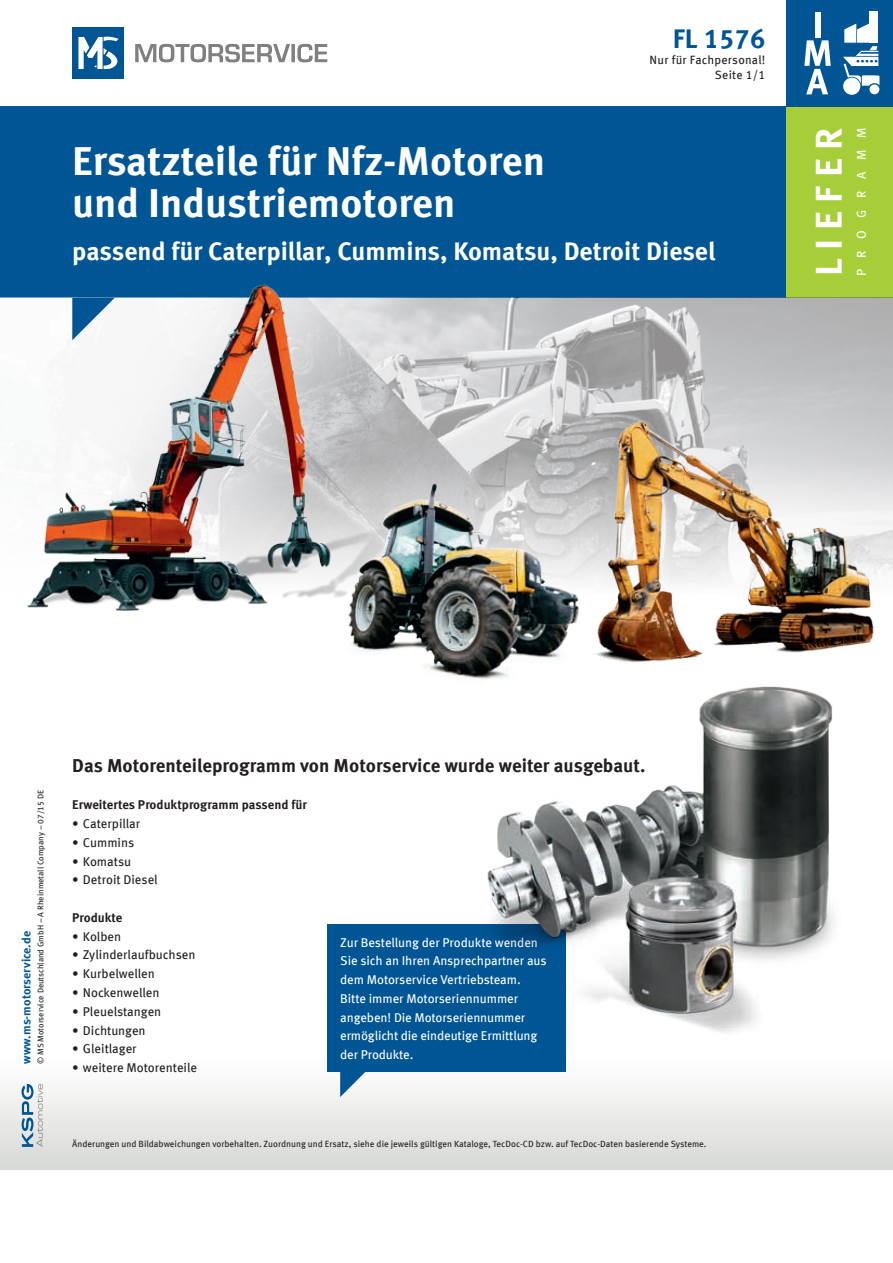
<style>
.page{position:relative;width:893px;height:1263px;background:#fff}
.page>*{position:absolute;margin:0;border:0;box-sizing:border-box;transform-origin:0 0}
.t1{font:700 40.5px/42.6px "Meta OFC";color:#fff}
.t2{font:700 37.5px "Meta OFC";letter-spacing:.23em;color:#fff}
.t3{font:700 27px "Meta OFC";color:#005594}
.t4{font:700 25.5px "Meta OFC";color:#fff}
.t5{font:700 18.75px "Meta OFC";color:#231f20}
.t6{font:12.75px/18.8px "Meta OFC";letter-spacing:-.01em;color:#fff}
.t7{font:12.75px "Meta OFC";color:#231f20}
.t8{font:700 12.75px "Meta OFC";color:#231f20}
.t9{font:12.75px "Meta OFC";letter-spacing:.925em;color:#fff}
.t10{font:12px "Meta OFC";letter-spacing:.02em;color:#231f20}
.t11{font:700 12px "Meta OFC";color:#005594}
.t12{font:9px "Meta OFC";color:#231f20}
.t13{font:8.25px "Meta OFC";color:#231f20}
</style>
<div class="page">
<div style="left:0;top:1054px;width:893px;height:115px;background:linear-gradient(to bottom,#fff,#d8d9d6)"></div>
<svg style="left:135px;top:44px;width:192px;height:19px"></svg>
<div style="left:72px;top:28px;width:51px;height:51px;background:#005594"></div>
<svg style="left:78px;top:36px;width:41px;height:33px"></svg>
<svg style="left:22px;top:1084px;width:21px;height:63px"></svg>
<div style="left:0;top:106px;width:893px;height:192px;background:#005594"></div>
<div style="left:787px;top:106px;width:106px;height:192px;background:#a6ce39"></div>
<div style="left:787px;top:0;width:106px;height:106px;background:#005594"></div>
<div style="left:815px;top:12px;width:5px;height:25px;background:#fff"></div>
<div style="left:870px;top:11px;width:8px;height:32px;background:#fff"></div>
<svg style="left:804px;top:24px;width:75px;height:70px"></svg>
<img style="left:116px;top:298px;width:777px;height:313px">
<img style="left:23px;top:284px;width:377px;height:326px">
<img style="left:319px;top:481px;width:275px;height:195px">
<svg style="left:72px;top:298px;width:43px;height:42px"></svg>
<img style="left:594px;top:416px;width:288px;height:247px">
<div style="left:327px;top:924px;width:239px;height:148px;background:#005594"></div>
<svg style="left:340px;top:1072px;width:26px;height:25px"></svg>
<img style="left:455px;top:665px;width:379px;height:367px">
<h3 class="t3" style="left:673px;top:22px;width:94px">FL 1576</h3>
<p class="t10" style="left:715px;top:67px;width:52px">Seite 1/1</p>
<p class="t10" style="left:650px;top:52px;width:117px">Nur für Fachpersonal!</p>
<h1 class="t1" style="left:72px;top:140px;width:474px">Ersatzteile für Nfz-Motoren und Industriemotoren</h1>
<h3 class="t4" style="left:72px;top:235px;width:645px">passend für Caterpillar, Cummins, Komatsu, Detroit Diesel</h3>
<h2 class="t2" style="left:805px;top:276px;width:150px;rotate:-90deg">LIEFER</h2>
<p class="t9" style="left:854px;top:276px;width:150px;rotate:-90deg">PROGRAMM</p>
<h3 class="t5" style="left:72px;top:753px;width:575px">Das Motorenteileprogramm von Motorservice wurde weiter ausgebaut.</h3>
<p class="t13" style="left:35px;top:1064px;width:275px;rotate:-90deg">© MS Motorservice Deutschland GmbH – A Rheinmetall Company – 07/15 DE</p>
<p class="t8" style="left:72px;top:797px;width:236px">Erweitertes Produktprogramm passend für</p>
<p class="t7" style="left:72px;top:816px;width:70px">• Caterpillar</p>
<p class="t7" style="left:72px;top:834px;width:63px">• Cummins</p>
<p class="t7" style="left:72px;top:853px;width:60px">• Komatsu</p>
<p class="t7" style="left:72px;top:872px;width:87px">• Detroit Diesel</p>
<p class="t8" style="left:72px;top:909px;width:52px">Produkte</p>
<p class="t7" style="left:72px;top:928px;width:50px">• Kolben</p>
<p class="t7" style="left:72px;top:947px;width:125px">• Zylinderlaufbuchsen</p>
<p class="t7" style="left:72px;top:966px;width:84px">• Kurbelwellen</p>
<p class="t7" style="left:72px;top:984px;width:89px">• Nockenwellen</p>
<p class="t7" style="left:72px;top:1003px;width:91px">• Pleuelstangen</p>
<p class="t7" style="left:72px;top:1022px;width:75px">• Dichtungen</p>
<p class="t7" style="left:72px;top:1041px;width:66px">• Gleitlager</p>
<p class="t7" style="left:72px;top:1060px;width:126px">• weitere Motorenteile</p>
<p class="t11" style="left:19px;top:1064px;width:134px;rotate:-90deg">www.ms-motorservice.de</p>
<p class="t6" style="left:340px;top:933px;width:208px">Zur Bestellung der Produkte wenden<br>Sie sich an Ihren Ansprechpartner aus dem Motorservice Vertriebsteam.<br>Bitte immer Motorseriennummer angeben! Die Motorseriennummer ermöglicht die eindeutige Ermittlung der Produkte.</p>
<p class="t12" style="left:72px;top:1138px;width:636px">Änderungen und Bildabweichungen vorbehalten. Zuordnung und Ersatz, siehe die jeweils gültigen Kataloge, TecDoc-CD bzw. auf TecDoc-Daten basierende Systeme.</p>
</div>
